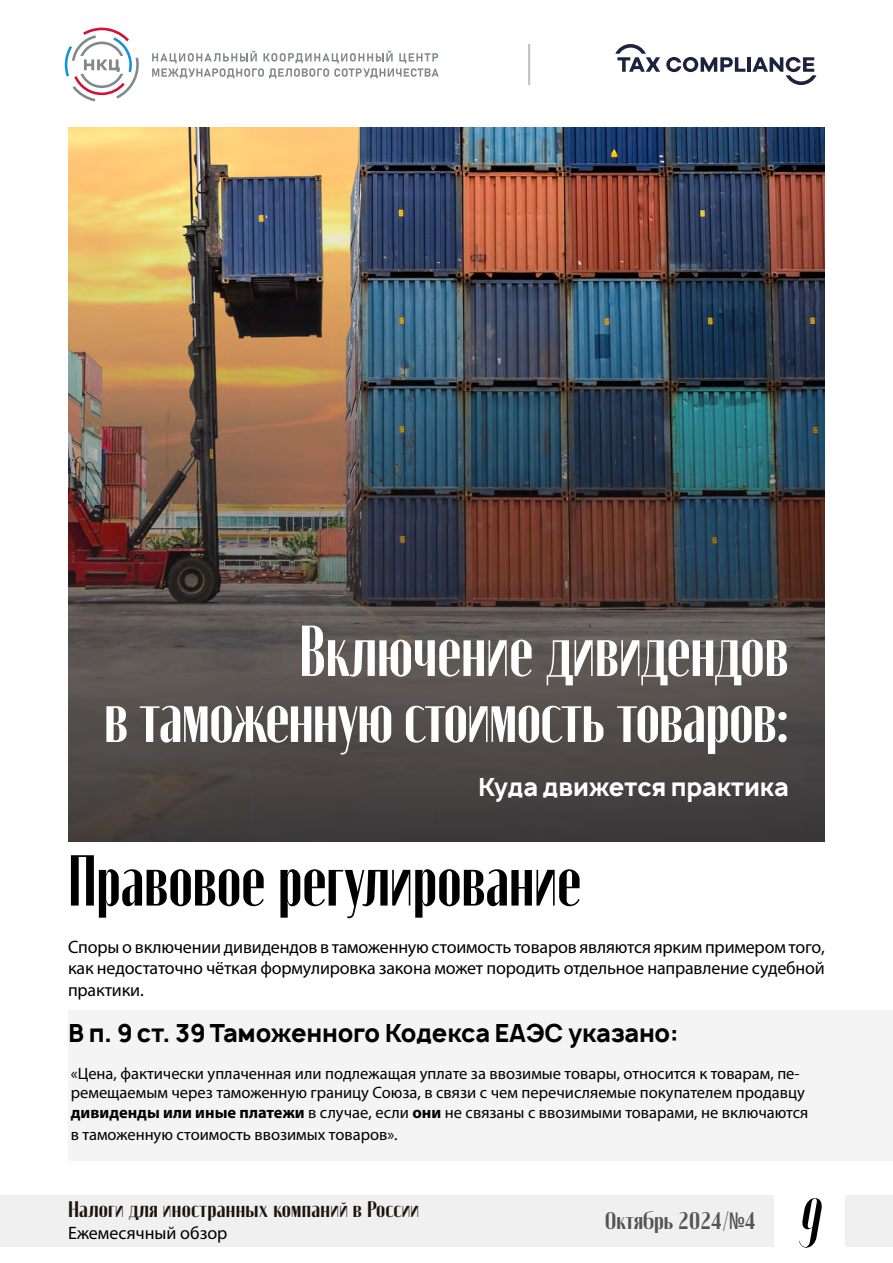
<style>
.page{position:relative;width:893px;height:1263px;background:#fff}
.page>*{position:absolute;margin:0;border:0;box-sizing:border-box;transform-origin:0 0}
.t1{font:72px/66px "Moniqa Extra Bold Narrow Heading";letter-spacing:-.005em;color:#fff;text-align:right}
.t2{font:72px "Moniqa Extra Bold Narrow Heading";color:#000}
.t3{font:69px "Moniqa Bold Cond Ita Display";color:#000}
.t4{font:700 24px "Manrope";letter-spacing:-.01em;color:#000}
.t5{font:700 24px "Manrope";letter-spacing:-.01em;color:#fff}
.t6{font:24px "Moniqa Extra Bold Heading";letter-spacing:-.005em;color:#555454;scale:1.06 1}
.t7{font:22.5px "Moniqa Extra Bold Heading";letter-spacing:.01em;color:#1b150d;scale:1.06 1}
.t8{font:18px/21.6px "Myriad Pro";letter-spacing:-.01em;color:#000;text-align:justify}
.t9{font:16.5px/19.8px "Myriad Pro";color:#000}
.s1{font-weight:700}
.s2{font-family:"Andale Mono"}
</style>
<div class="page">
<div style="left:0;top:1195px;width:774px;height:52px;background:#f0f0f0"></div>
<div style="left:845px;top:1195px;width:48px;height:52px;background:#f0f0f0"></div>
<svg style="left:65px;top:28px;width:74px;height:73px"></svg>
<svg style="left:152px;top:51px;width:287px;height:27px"></svg>
<hr style="left:528px;top:44px;width:2px;height:41px;background:#c2c1c1">
<svg style="left:615px;top:44px;width:45px;height:28px"></svg>
<svg style="left:666px;top:57px;width:79px;height:15px"></svg>
<hr style="left:747px;top:57px;width:4px;height:15px;background:#1c213f">
<svg style="left:752px;top:57px;width:64px;height:28px"></svg>
<div style="left:68px;top:1010px;width:825px;height:151px;background:#f4f4f5"></div>
<img style="left:68px;top:128px;width:757px;height:714px">
<h1 class="t1" style="left:104px;top:618px;width:686px">Включение дивидендов<br>в таможенную стоимость товаров:</h1>
<h3 class="t5" style="left:478px;top:771px;width:312px">Куда движется практика</h3>
<h1 class="t2" style="left:68px;top:844px;width:514px">Правовое регулирование</h1>
<p class="t8" style="left:68px;top:935px;width:758px">Споры о включении дивидендов в таможенную стоимость товаров являются ярким примером того, как недостаточно чёткая формулировка закона может породить отдельное направление судебной практики.</p>
<h3 class="t4" style="left:68px;top:1016px;width:612px">В п. 9 ст. 39 Таможенного Кодекса ЕАЭС указано:</h3>
<p class="t9" style="left:71px;top:1063px;width:739px">«Цена, фактически уплаченная или подлежащая уплате за ввозимые товары, относится к товарам, пе&shy;ремещаемым через таможенную границу Союза, в связи с чем перечисляемые покупателем продавцу <span class="s1">дивиденды или иные платежи</span> в случае, если <span class="s1">они</span> не связаны с ввозимыми товарами, не включаются</p>
<p class="t9" style="left:71px;top:1124px;width:328px">в таможенную стоимость ввозимых товаров».</p>
<h3 class="t7" style="left:68px;top:1198px;width:333px">Налоги для иностранных компаний в России</h3>
<p class="t8" style="left:68px;top:1222px;width:161px">Ежемесячный обзор</p>
<h3 class="t6" style="left:605px;top:1208px;width:144px">Октябрь 2024/<span class="s2">№</span>4</h3>
<h2 class="t3" style="left:799px;top:1188px;width:24px">9</h2>
</div>
